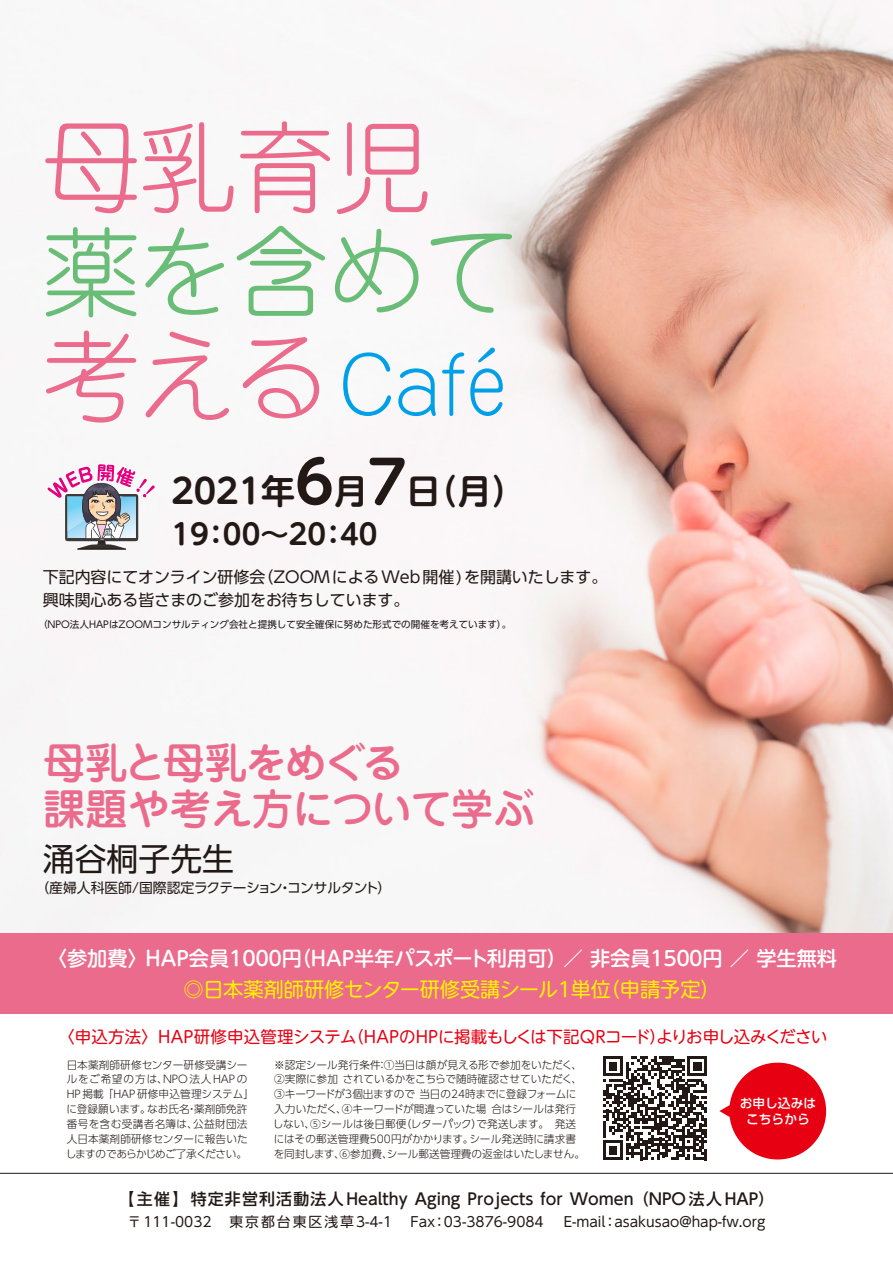
<style>
.page{position:relative;width:893px;height:1263px;background:#fff}
.page>*{position:absolute;margin:0;border:0;box-sizing:border-box;transform-origin:0 0}
.t1{font:300 99.6px "Jun 101 Pro";letter-spacing:-.045em;color:#6abd77}
.t2{font:300 99.6px "Jun 101 Pro";color:#eb6b8d}
.t3{font:300 77.1px "Jun 101 Pro";color:#00a0e9}
.t4{font:700 58.5px "UD Shin M Go Pr 6 N De";color:#221815}
.t5{font:500 42.45px/45.8px "Jun 34 Pro";letter-spacing:-.055em;color:#eb6b8d}
.t6{font:700 34.05px "UD Shin M Go Pr 6 N De";color:#221815}
.t7{font:31.95px "UD Shin Go Pr 6 N";color:#221815}
.t8{font:700 28.35px "UD Shin M Go Pr 6 N De";color:#221815}
.t9{font:500 20.25px "UD Shin M Go Pr 6 N";color:#fff}
.t10{font:20.25px "UD Shin M Go Pr 6 N";letter-spacing:-.02em;color:#fff100}
.t11{font:20.25px "UD Shin M Go Pr 6 N";color:#fff100}
.t12{font:16.5px "UD Shin M Go Pr 6 N";letter-spacing:-.005em;color:#e60012}
.t13{font:15.9px/23.4px "UD Shin Go Pr 6 N";color:#221815}
.t14{font:500 15.9px "UD Shin Go Pr 6 N";color:#221815}
.t15{font:13.8px "UD Shin Go Pr 6 N";color:#221815}
.t16{font:13.8px "UD Shin Go Pr 6 N";letter-spacing:-.025em;color:#221815}
.t17{font:13.8px "UD Shin Go Pr 6 N";letter-spacing:.145em;color:#221815}
.t18{font:500 12.75px/15.9px "UD Shin Go Pr 6 N";color:#fff;text-align:center}
.t19{font:300 10.65px/14.9px "UD Shin Go Pr 6 N";color:#221815}
.t20{font:300 10.65px "UD Shin Go Pr 6 N";letter-spacing:-.025em;color:#221815}
.t21{font:300 10.65px "UD Shin Go Pr 6 N";letter-spacing:-.02em;color:#221815}
.t22{font:300 10.65px "UD Shin Go Pr 6 N";letter-spacing:.08em;color:#221815}
.t23{font:9.6px "UD Shin Go Pr 6 N";color:#221815}
.s1{font-size:99.6px;color:#eb6b8d}
.s2{font-size:34.05px}
</style>
<div class="page">
<img style="left:0;top:0;width:893px;height:933px">
<svg style="left:46px;top:463px;width:110px;height:87px"></svg>
<div style="left:0;top:933px;width:893px;height:81px;background:#eb6b8d"></div>
<hr style="left:0;top:1173px;width:893px;height:1px;background:#221815">
<svg style="left:719px;top:1063px;width:107px;height:96px"></svg>
<svg style="left:603px;top:1056px;width:104px;height:104px"></svg>
<h1 class="t2" style="left:42px;top:89px;width:391px">母乳育児</h1>
<h1 class="t1" style="left:41px;top:193px;width:481px">薬を含めて</h1>
<h2 class="t3" style="left:41px;top:324px;width:468px"><span class="s1">考える</span>Café</h2>
<h3 class="t4" style="left:261px;top:432px;width:147px">6<span class="s2">年</span> 7<span class="s2">月</span></h3>
<h3 class="t6" style="left:406px;top:462px;width:121px">（日月(</h3>
<h3 class="t6" style="left:171px;top:462px;width:91px">2021</h3>
<h3 class="t8" style="left:171px;top:510px;width:208px">19：00~20：40</h3>
<h3 class="t13" style="left:257px;top:565px;width:351px">（ZOOMによるWeb開催)を開講いたします。</h3>
<h3 class="t13" style="left:43px;top:565px;width:368px">下記内容にてオンライン研修会<br>興味関心ある皆さまのご参加をお待ちしています。</h3>
<p class="t23" style="left:38px;top:617px;width:475px">（NPO法人HAPはZOOMコンサルティング会社と提携して安全確保に努めた形式での開催を考えています。(</p>
<h3 class="t5" style="left:43px;top:736px;width:494px">母乳と母乳をめぐる<br>課題や考え方について学ぶ</h3>
<h3 class="t7" style="left:43px;top:833px;width:193px">涌谷桐子先生</h3>
<p class="t16" style="left:35px;top:877px;width:357px">（産婦人科医師/国際認定ラクテーションコンサルタント(</p>
<p class="t15" style="left:278px;top:877px;width:15px">・</p>
<h3 class="t9" style="left:282px;top:941px;width:287px">（円 HAP半年パスポート利用可）</h3>
<h3 class="t9" style="left:47px;top:941px;width:240px">〈参加費〉HAP会員1 0００</h3>
<h3 class="t9" style="left:563px;top:941px;width:89px">／非会員</h3>
<h3 class="t9" style="left:702px;top:941px;width:136px">円／学生無料</h3>
<h3 class="t9" style="left:647px;top:941px;width:61px">１5００</h3>
<h3 class="t11" style="left:600px;top:973px;width:121px">（申請予定(</h3>
<h3 class="t11" style="left:571px;top:973px;width:42px">単位</h3>
<h3 class="t10" style="left:184px;top:973px;width:376px">◎日本薬剤師研修センター研修受講シール</h3>
<h3 class="t11" style="left:554px;top:973px;width:22px">１</h3>
<h3 class="t12" style="left:348px;top:1023px;width:481px">（HAPのHPに掲載もしくは下記QRコードよりお申し込みください</h3>
<h3 class="t12" style="left:649px;top:1023px;width:18px">）</h3>
<h3 class="t12" style="left:58px;top:1023px;width:300px">〈申込方法〉HAP研修申込管理システム</h3>
<p class="t19" style="left:67px;top:1057px;width:182px;text-align:right">日本薬剤師研修センター研修受講シー<br>NPO法人HAPの</p>
<p class="t22" style="left:67px;top:1071px;width:102px">ルをご希望の方は、</p>
<p class="t19" style="left:67px;top:1086px;width:189px">HP掲載「HAP研修申込管理システム「</p>
<p class="t19" style="left:147px;top:1101px;width:102px">なお氏名薬剤師免許</p>
<p class="t19" style="left:66px;top:1101px;width:86px">に登録願います。</p>
<p class="t19" style="left:187px;top:1101px;width:12px">・</p>
<p class="t19" style="left:274px;top:1057px;width:309px">※認定シール発行条件 ①当日は顔が見える形で参加をいただく、</p>
<p class="t19" style="left:377px;top:1057px;width:12px">：</p>
<p class="t19" style="left:274px;top:1071px;width:309px">②実際に参加されているかをこちらで随時確認させていただく、</p>
<p class="t20" style="left:274px;top:1085px;width:304px">③キーワードが3個出ますので当日の24時までに登録フォームに</p>
<p class="t19" style="left:491px;top:1101px;width:86px">合はシールは発行</p>
<p class="t19" style="left:274px;top:1101px;width:214px">入力いただく、④キーワードが間違っていた場</p>
<p class="t19" style="left:66px;top:1116px;width:184px">番号を含む受講者名簿は、<br>人日本薬剤師研修センターに報告いたしますのであらかじめご了承ください。</p>
<p class="t19" style="left:193px;top:1116px;width:56px">公益財団法</p>
<p class="t21" style="left:401px;top:1115px;width:150px">（レターパックで発送します。</p>
<p class="t19" style="left:273px;top:1116px;width:135px">しない、⑤シールは後日郵便</p>
<p class="t19" style="left:471px;top:1116px;width:12px">）</p>
<p class="t19" style="left:555px;top:1116px;width:23px">発送</p>
<p class="t19" style="left:387px;top:1131px;width:200px;text-indent:-113px">にはその郵送管理費500円がかかります。<br>シール郵送管理費の返金はいたしません。</p>
<p class="t19" style="left:470px;top:1131px;width:108px">シール発送時に請求書</p>
<p class="t19" style="left:274px;top:1146px;width:120px">を同封します、⑥参加費、</p>
<p class="t18" style="left:740px;top:1095px;width:78px">お申し込みはこちらから</p>
<h3 class="t14" style="left:119px;top:1186px;width:657px">【主催】特定非営利活動法人 Healthy Aging Projects for Women（NPO 法人 HAP(</h3>
<p class="t15" style="left:614px;top:1210px;width:152px">asakusao@hap-fw.org</p>
<p class="t17" style="left:128px;top:1210px;width:266px">〒111-0032　東京都台東区浅草3-4-1</p>
<p class="t15" style="left:432px;top:1210px;width:175px">：03-3876-9084 　E-mail</p>
<p class="t15" style="left:410px;top:1210px;width:26px">Fax</p>
<p class="t15" style="left:603px;top:1210px;width:15px">：</p>
</div>
